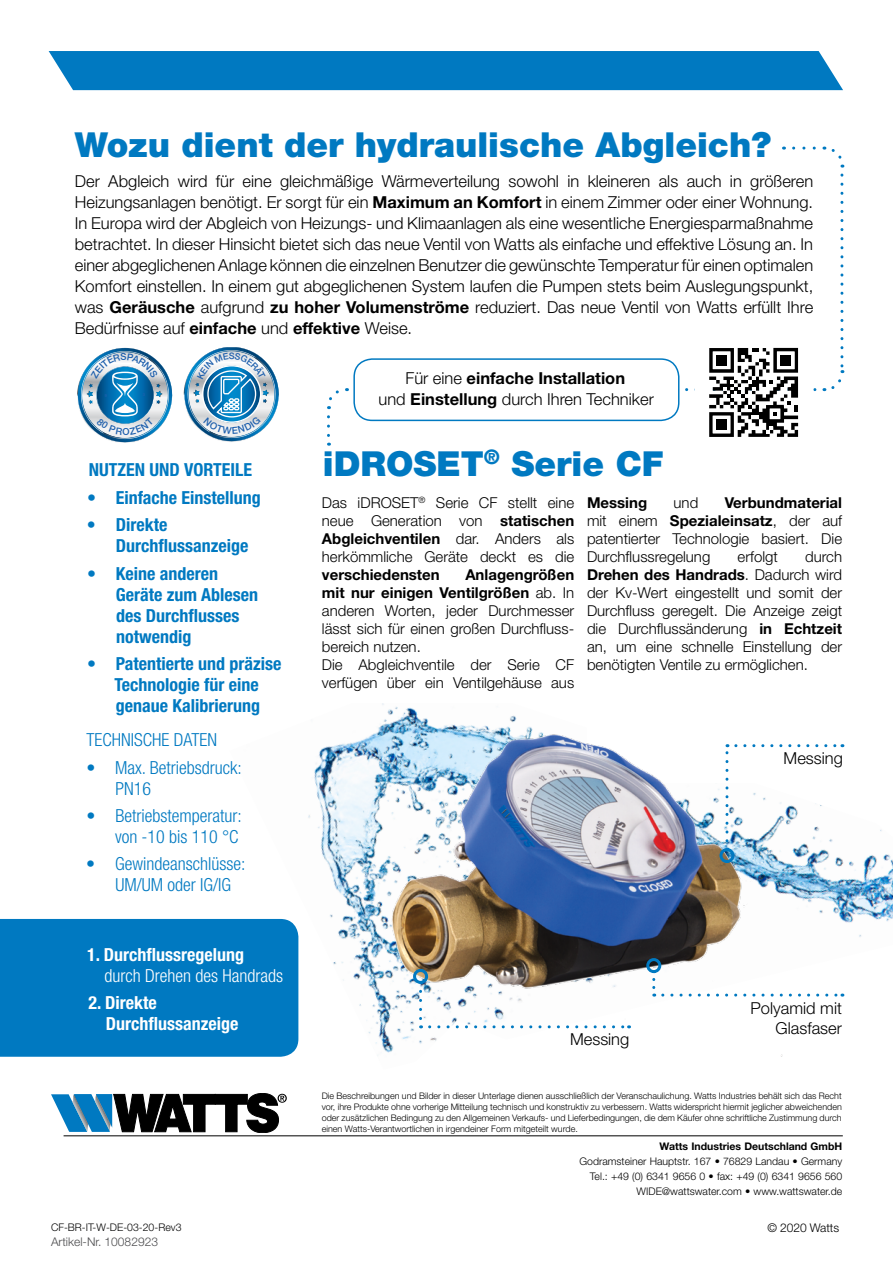
<style>
.page{position:relative;width:893px;height:1263px;background:#fff}
.page>*{position:absolute;margin:0;border:0;box-sizing:border-box;transform-origin:0 0}
.t1{font:900 34.5px "Helvetica Neue LT Std";color:#0079c1}
.t2{font:700 condensed 18px/21px "Helvetica Neue LT Std";color:#0079c1}
.t3{font:300 condensed 18px/21px "Helvetica Neue LT Std";color:#0079c1}
.t4{font:700 condensed 18px/21px "Helvetica Neue LT Std";color:#fff}
.t5{font:300 condensed 18px "Helvetica Neue LT Std";color:#fff}
.t6{font:300 16.5px/21px "Helvetica Neue LT Std";color:#000;text-align:justify}
.t7{font:700 16.5px/21px "Helvetica Neue LT Std";color:#000;text-align:center}
.t8{font:300 15px/18px "Helvetica Neue LT Std";color:#000;text-align:justify}
.t9{font:700 15px "Helvetica Neue LT Std";color:#000}
.t10{font:300 12px "Helvetica Neue LT Std";color:#4d4d4f}
.t11{font:300 12px "Helvetica Neue LT Std";color:#000}
.t12{font:300 10.5px/15px "Helvetica Neue LT Std";color:#000;text-align:right}
.t13{font:700 10.5px "Helvetica Neue LT Std";color:#000}
.t14{font:300 9px/10.8px "Helvetica Neue LT Std";color:#000;text-align:justify}
.s1{font-weight:700}
.s2{font-weight:300}
</style>
<div class="page">
<img style="left:230px;top:703px;width:663px;height:340px">
<svg style="left:794px;top:146px;width:51px;height:22px"></svg>
<svg style="left:824px;top:175px;width:20px;height:217px"></svg>
<div style="left:0;top:919px;width:298px;height:138px;background:#0079c1"></div>
<hr style="left:64px;top:1135px;width:779px;height:1px;background:#000">
<svg style="left:51px;top:1093px;width:236px;height:40px"></svg>
<div style="left:587px;top:498px;width:255px;height:284px;background:#fff"></div>
<img style="left:322px;top:709px;width:520px;height:348px">
<svg style="left:652px;top:979px;width:3px;height:17px"></svg>
<svg style="left:663px;top:993px;width:180px;height:3px"></svg>
<div style="left:646px;top:958px;width:15px;height:15px;border:3px solid #0079c1;border-radius:50%"></div>
<svg style="left:419px;top:991px;width:3px;height:37px"></svg>
<svg style="left:430px;top:1025px;width:200px;height:3px"></svg>
<div style="left:413px;top:969px;width:15px;height:15px;border:3px solid #0079c1;border-radius:50%"></div>
<svg style="left:725px;top:744px;width:3px;height:97px"></svg>
<svg style="left:736px;top:744px;width:107px;height:3px"></svg>
<div style="left:719px;top:848px;width:15px;height:15px;border:3px solid #0079c1;border-radius:50%"></div>
<div style="left:49px;top:51px;width:794px;height:39px;background:#0079c1"></div>
<svg style="left:327px;top:347px;width:488px;height:99px"></svg>
<svg style="left:77px;top:347px;width:202px;height:96px"></svg>
<h1 class="t1" style="left:75px;top:124px;width:698px">Wozu dient der hydraulische Abgleich?</h1>
<p class="t6" style="left:75px;top:170px;width:740px">Der Abgleich wird für eine gleichmäßige Wärmeverteilung sowohl in kleineren als auch in größeren Heizungsanlagen benötigt. Er sorgt für ein <span class="s1">Maximum an Komfort</span> in einem Zimmer oder einer Wohnung.<br>In Europa wird der Abgleich von Heizungs- und Klimaanlagen als eine wesentliche Energiesparmaßnahme betrachtet. In dieser Hinsicht bietet sich das neue Ventil von Watts als einfache und effektive Lösung an. In einer abgeglichenen Anlage können die einzelnen Benutzer die gewünschte Temperatur für einen optimalen Komfort einstellen. In einem gut abgeglichenen System laufen die Pumpen stets beim Auslegungspunkt, was <span class="s1">Geräusche</span> aufgrund <span class="s1">zu hoher Volumenströme</span> reduziert. Das neue Ventil von Watts erfüllt Ihre Bedürfnisse auf <span class="s1">einfache</span> und <span class="s1">effektive</span> Weise.</p>
<p class="t2" style="left:89px;top:459px;width:165px">NUTZEN UND VORTEILE</p>
<p class="t2" style="left:87px;top:487px;width:175px">• Einfache Einstellung</p>
<p class="t2" style="left:116px;top:514px;width:134px;text-indent:-29px">• Direkte<br>Durchflussanzeige</p>
<p class="t2" style="left:116px;top:562px;width:144px;text-indent:-29px">• Keine anderen<br>Geräte zum Ablesen des Durchflusses notwendig</p>
<p class="t2" style="left:87px;top:653px;width:196px;text-align:center">• Patentierte und präzise<br>Technologie für eine genaue Kalibrierung</p>
<p class="t3" style="left:86px;top:729px;width:132px">TECHNISCHE DATEN</p>
<p class="t3" style="left:115px;top:756px;width:128px;text-indent:-29px">• Max. Betriebsdruck:<br>PN16</p>
<p class="t3" style="left:86px;top:805px;width:157px;text-align:right">• Betriebstemperatur: von -10 bis 110 °C</p>
<p class="t3" style="left:116px;top:853px;width:131px;text-indent:-29px">• Gewindeanschlüsse:<br>UM/UM oder IG/IG</p>
<p class="t4" style="left:87px;top:944px;width:158px">1. Durchflussregelung</p>
<p class="t5" style="left:105px;top:965px;width:180px">durch Drehen des Handrads</p>
<p class="t4" style="left:106px;top:992px;width:134px;text-indent:-17px">2. Direkte<br>Durchflussanzeige</p>
<p class="t12" style="left:51px;top:1219px;width:132px">CF-BR-IT-W-DE-03-20-Rev3</p>
<p class="t10" style="left:51px;top:1234px;width:108px">Artikel-Nr. 10082923</p>
<p class="t7" style="left:378px;top:368px;width:277px"><span class="s2">Für eine</span> einfache Installation<br><span class="s2">und</span> Einstellung <span class="s2">durch Ihren Techniker</span></p>
<h1 class="t1" style="left:323px;top:443px;width:342px">iDROSET<sup>®</sup> Serie CF</h1>
<p class="t8" style="left:322px;top:494px;width:254px">Das iDROSET<sup>®</sup> Serie CF stellt eine neue Generation von <span class="s1">statischen Abgleichventilen</span> dar. Anders als herkömmliche Geräte deckt es die</p>
<p class="t9" style="left:322px;top:566px;width:119px">verschiedensten</p>
<p class="t8" style="left:322px;top:566px;width:254px;text-align:left;text-indent:143px"><span class="s1">Anlagengrößen mit nur einigen Ventilgrößen</span> ab. In anderen Worten, jeder Durchmesser lässt sich für einen großen Durchfluss&shy;bereich nutzen.<br>Die Abgleichventile der Serie CF verfügen über ein Ventilgehäuse aus</p>
<p class="t8" style="left:587px;top:494px;width:257px;text-indent:138px"><span class="s1">Verbundmaterial </span>mit einem <span class="s1">Spezialeinsatz</span>, der auf patentierter Technologie basiert. Die Durchflussregelung</p>
<p class="t9" style="left:587px;top:494px;width:62px">Messing</p>
<p class="t8" style="left:674px;top:494px;width:26px">und</p>
<p class="t8" style="left:587px;top:548px;width:257px;text-indent:218px">durch <span class="s1">Drehen des Handrads</span>. Dadurch wird der Kv-Wert eingestellt und somit der Durchfluss geregelt. Die Anzeige zeigt die Durchflussänderung <span class="s1">in Echtzeit </span>an, um eine schnelle Einstellung der benötigten Ventile zu ermöglichen.</p>
<p class="t8" style="left:738px;top:548px;width:42px">erfolgt</p>
<p class="t6" style="left:784px;top:747px;width:61px">Messing</p>
<p class="t6" style="left:570px;top:1028px;width:61px">Messing</p>
<p class="t6" style="left:751px;top:998px;width:93px;line-height:19.6px;text-align:right">Polyamid mit<br>Glasfaser</p>
<p class="t14" style="left:322px;top:1090px;width:522px">Die Beschreibungen und Bilder in dieser Unterlage dienen ausschließlich der Veranschaulichung. Watts Industries behält sich das Recht vor, ihre Produkte ohne vorherige Mitteilung technisch und konstruktiv zu verbessern. Watts widerspricht hiermit jeglicher abweichenden oder zusätzlichen Bedingung zu den Allgemeinen Verkaufs- und Lieferbedingungen, die dem Käufer ohne schriftliche Zustimmung durch einen Watts-Verantwortlichen in irgendeiner Form mitgeteilt wurde.</p>
<p class="t13" style="left:660px;top:1139px;width:184px">Watts Industries Deutschland GmbH</p>
<p class="t12" style="left:579px;top:1153px;width:264px">Godramsteiner Hauptstr. 167 • 76829 Landau • Germany<br>Tel.: +49 (0) 6341 9656 0 • fax: +49 (0) 6341 9656 560<br>WIDE@wattswater.com • www.wattswater.de</p>
<p class="t11" style="left:767px;top:1220px;width:73px">© 2020 Watts</p>
</div>
